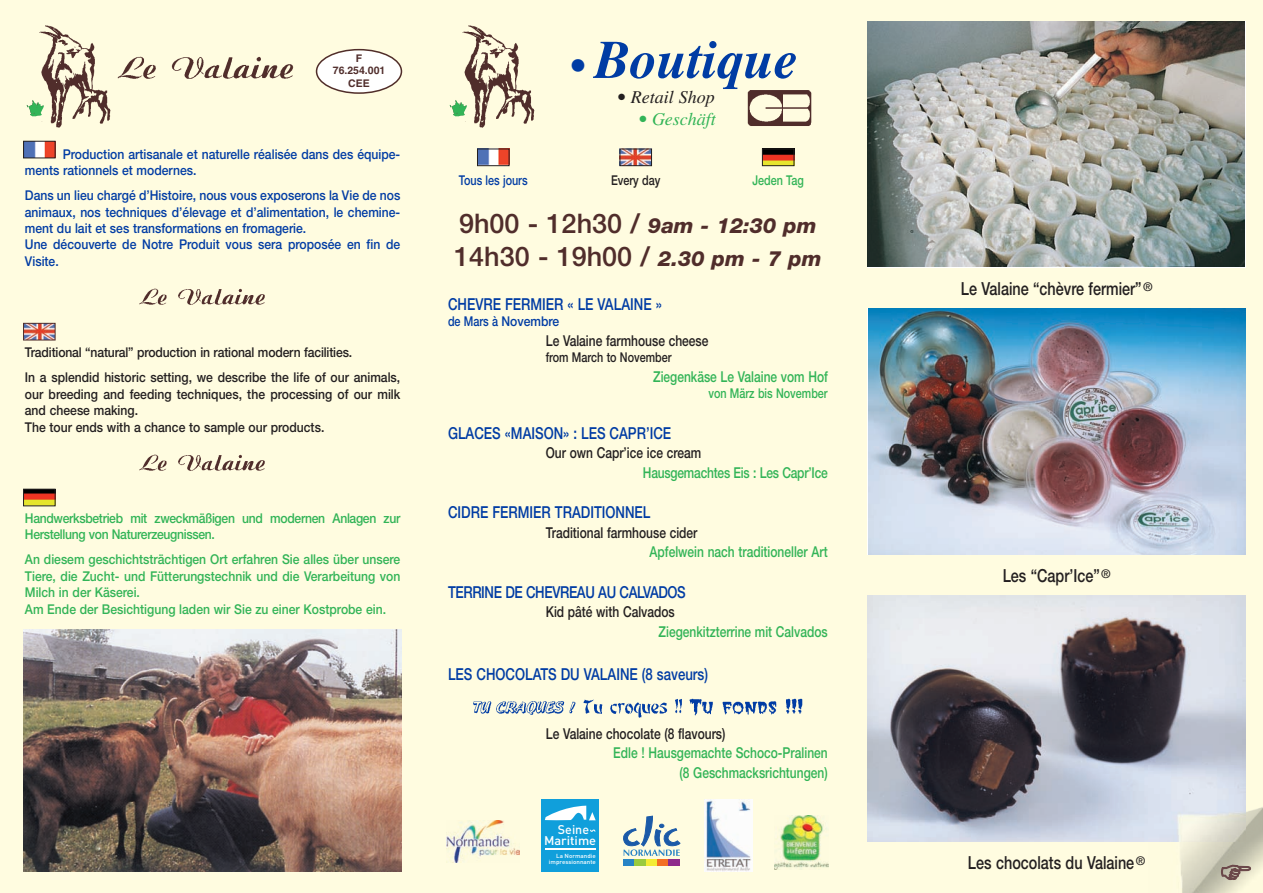
<style>
.page{position:relative;width:1263px;height:893px;background:#fffce0}
.page>*{position:absolute;margin:0;border:0;box-sizing:border-box;transform-origin:0 0}
.t1{font:italic 700 54px "Times";color:#003ca4}
.t2{font:500 27px/33px "Helvetica Neue";color:#502d2b}
.t3{font:500 18px "Helvetica Neue";color:#231f20;scale:.8 1}
.t4{font:italic 18px "Times";color:#231f20}
.t5{font:italic 18px "Times";color:#32b457}
.t6{font:500 16.5px "Helvetica Neue";color:#003ca4;scale:.8 1}
.t7{font:500 16.5px "Helvetica Neue";letter-spacing:-.03em;color:#003ca4;scale:.8 1}
.t8{font:500 15px/19.5px "Helvetica Neue";color:#32b457;text-align:right;scale:.8 1}
.t9{font:500 15px "Helvetica Neue";color:#231f20;scale:.8 1}
.t10{font:500 13.5px/16.5px "Helvetica Neue";color:#003ca4;scale:.9 1}
.t11{font:500 13.5px/16.5px "Helvetica Neue";color:#231f20;scale:.9 1}
.t12{font:500 13.5px/16.5px "Helvetica Neue";color:#32b457;scale:.9 1}
.t13{font:500 13.5px/16.5px "Helvetica Neue";letter-spacing:-.025em;color:#32b457;scale:.9 1}
.t14{font:500 13.5px "Helvetica Neue";color:#003ca4;scale:.8 1}
.t15{font:500 13.5px "Helvetica Neue";color:#231f20;scale:.8 1}
.t16{font:500 13.5px "Helvetica Neue";color:#32b457;scale:.8 1}
.t17{font:500 12.45px "DIN";color:#fff}
.t18{font:700 10.5px/12.6px "Helvetica";color:#502d2b;text-align:center}
.t19{font:500 5.85px/5.8px "DIN";color:#fff;text-align:right;scale:1.06 1}
.s1{font-size:36px}
.s2{font-weight:800;font-style:italic;font-size:21px}
</style>
<div class="page">
<img style="left:25px;top:143px;width:28px;height:13px">
<div style="left:23px;top:141px;width:32px;height:17px;border:1px solid #231f20"></div>
<img style="left:25px;top:325px;width:28px;height:13px">
<div style="left:23px;top:323px;width:32px;height:17px;border:1px solid #502d2b"></div>
<img style="left:25px;top:491px;width:28px;height:13px">
<div style="left:23px;top:489px;width:32px;height:17px;border:1px solid #231f20"></div>
<img style="left:122px;top:56px;width:172px;height:23px">
<img style="left:139px;top:288px;width:126px;height:17px">
<img style="left:139px;top:454px;width:126px;height:17px">
<img style="left:39px;top:25px;width:83px;height:103px">
<img style="left:26px;top:93px;width:20px;height:28px">
<img style="left:867px;top:595px;width:378px;height:247px">
<img style="left:867px;top:21px;width:378px;height:245px">
<img style="left:868px;top:308px;width:378px;height:247px">
<img style="left:23px;top:629px;width:379px;height:242px">
<svg style="left:316px;top:49px;width:86px;height:45px"></svg>
<img style="left:479px;top:151px;width:28px;height:13px">
<div style="left:477px;top:149px;width:32px;height:17px;border:1px solid #231f20"></div>
<img style="left:622px;top:151px;width:28px;height:13px">
<div style="left:620px;top:149px;width:32px;height:17px;border:1px solid #231f20"></div>
<img style="left:764px;top:151px;width:28px;height:13px">
<div style="left:762px;top:149px;width:32px;height:17px;border:1px solid #231f20"></div>
<img style="left:462px;top:25px;width:73px;height:103px">
<img style="left:449px;top:93px;width:20px;height:28px">
<img style="left:747px;top:90px;width:65px;height:36px">
<img style="left:473px;top:699px;width:209px;height:19px">
<img style="left:689px;top:698px;width:114px;height:18px">
<img style="left:446px;top:820px;width:73px;height:42px">
<img style="left:775px;top:815px;width:53px;height:54px">
<img style="left:704px;top:799px;width:49px;height:73px">
<div style="left:542px;top:799px;width:56px;height:72px;background:#109fdb"></div>
<svg style="left:545px;top:806px;width:51px;height:14px"></svg>
<hr style="left:544px;top:848px;width:51px;height:2px;background:#fff">
<svg style="left:590px;top:829px;width:6px;height:3px"></svg>
<div style="left:623px;top:859px;width:12px;height:7px;background:#2783c5"></div>
<div style="left:635px;top:859px;width:11px;height:7px;background:#99ca3e"></div>
<div style="left:646px;top:859px;width:11px;height:7px;background:#f3ec34"></div>
<div style="left:657px;top:859px;width:12px;height:7px;background:#f36e23"></div>
<div style="left:669px;top:859px;width:11px;height:7px;background:#8e2a8b"></div>
<svg style="left:623px;top:816px;width:57px;height:40px"></svg>
<img style="left:1148px;top:765px;width:115px;height:128px">
<svg style="left:1221px;top:865px;width:29px;height:14px"></svg>
<p class="t18" style="left:333px;top:53px;width:54px">F<br>76.254.001<br>CEE</p>
<p class="t10" style="left:25px;top:147px;width:419px;text-indent:38px">Production artisanale et naturelle réalisée dans des équipe&shy;ments rationnels et modernes.</p>
<p class="t10" style="left:25px;top:188px;width:419px">Dans un lieu chargé d’Histoire, nous vous exposerons la Vie de nos animaux, nos techniques d’élevage et d’alimentation, le chemine&shy;ment du lait et ses transformations en fromagerie.<br>Une découverte de Notre Produit vous sera proposée en fin de Visite.</p>
<p class="t11" style="left:25px;top:341px;width:419px;line-height:25px">Traditional “natural” production in rational modern facilities.<br>In a splendid historic setting, we describe the life of our animals,</p>
<p class="t11" style="left:25px;top:387px;width:419px">our breeding and feeding techniques, the processing of our milk and cheese making.<br>The tour ends with a chance to sample our products.</p>
<p class="t13" style="left:25px;top:511px;width:419px">Handwerksbetrieb mit zweckmäßigen und modernen Anlagen zur<br>Herstellung von Naturerzeugnissen.</p>
<p class="t12" style="left:25px;top:552px;width:419px">An diesem geschichtsträchtigen Ort erfahren Sie alles über unsere Tiere, die Zucht- und Fütterungstechnik und die Verarbeitung von Milch in der Käserei.<br>Am Ende der Besichtigung laden wir Sie zu einer Kostprobe ein.</p>
<h1 class="t1" style="left:572px;top:40px;width:228px"><span class="s1">•</span> Boutique</h1>
<h3 class="t4" style="left:618px;top:91px;width:98px">● Retail Shop</h3>
<h3 class="t5" style="left:639px;top:113px;width:78px">● Geschäft</h3>
<p class="t14" style="left:459px;top:176px;width:88px">Tous les jours</p>
<p class="t15" style="left:611px;top:176px;width:63px">Every day</p>
<p class="t16" style="left:752px;top:176px;width:66px">Jeden Tag</p>
<h2 class="t2" style="left:454px;top:209px;width:369px">9h00 - 12h30 / <span class="s2">9am - 12:30 pm<br></span>14h30 - 19h00 / <span class="s2">2.30 pm - 7 pm</span></h2>
<p class="t6" style="left:448px;top:298px;width:269px">CHEVRE FERMIER « LE VALAINE »</p>
<p class="t14" style="left:448px;top:316px;width:141px">de Mars à Novembre</p>
<p class="t9" style="left:546px;top:335px;width:205px">Le Valaine farmhouse cheese</p>
<p class="t15" style="left:546px;top:352px;width:159px">from March to November</p>
<p class="t8" style="left:653px;top:368px;width:220px">Ziegenkäse Le Valaine vom Hof</p>
<p class="t16" style="left:708px;top:388px;width:151px">von März bis November</p>
<p class="t6" style="left:448px;top:427px;width:280px">GLACES «MAISON» : LES CAPR’ICE</p>
<p class="t9" style="left:546px;top:447px;width:196px">Our own Capr’ice ice cream</p>
<p class="t8" style="left:643px;top:464px;width:233px">Hausgemachtes Eis : Les Capr’Ice</p>
<p class="t6" style="left:448px;top:506px;width:255px">CIDRE FERMIER TRADITIONNEL</p>
<p class="t9" style="left:546px;top:527px;width:191px">Traditional farmhouse cider</p>
<p class="t8" style="left:649px;top:543px;width:224px">Apfelwein nach traditioneller Art</p>
<p class="t7" style="left:448px;top:586px;width:299px">TERRINE DE CHEVREAU AU CALVADOS</p>
<p class="t9" style="left:546px;top:606px;width:163px">Kid pâté with Calvados</p>
<p class="t8" style="left:659px;top:623px;width:213px">Ziegenkitzterrine mit Calvados</p>
<p class="t6" style="left:448px;top:668px;width:327px">LES CHOCOLATS DU VALAINE (8 saveurs)</p>
<p class="t9" style="left:546px;top:728px;width:226px">Le Valaine chocolate (8 flavours)</p>
<p class="t8" style="left:613px;top:744px;width:270px">Edle ! Hausgemachte Schoco-Pralinen (8 Geschmacksrichtungen)</p>
<p class="t17" style="left:558px;top:822px;width:33px">Seine</p>
<p class="t19" style="left:549px;top:853px;width:46px">La Normandie impressionnante</p>
<p class="t17" style="left:544px;top:833px;width:54px">Maritime</p>
<h3 class="t3" style="left:961px;top:282px;width:241px">Le Valaine “chèvre fermier”<sup>®</sup></h3>
<h3 class="t3" style="left:1003px;top:569px;width:137px">Les “Capr’Ice”<sup>®</sup></h3>
<h3 class="t3" style="left:968px;top:856px;width:223px">Les chocolats du Valaine <sup>®</sup></h3>
</div>
